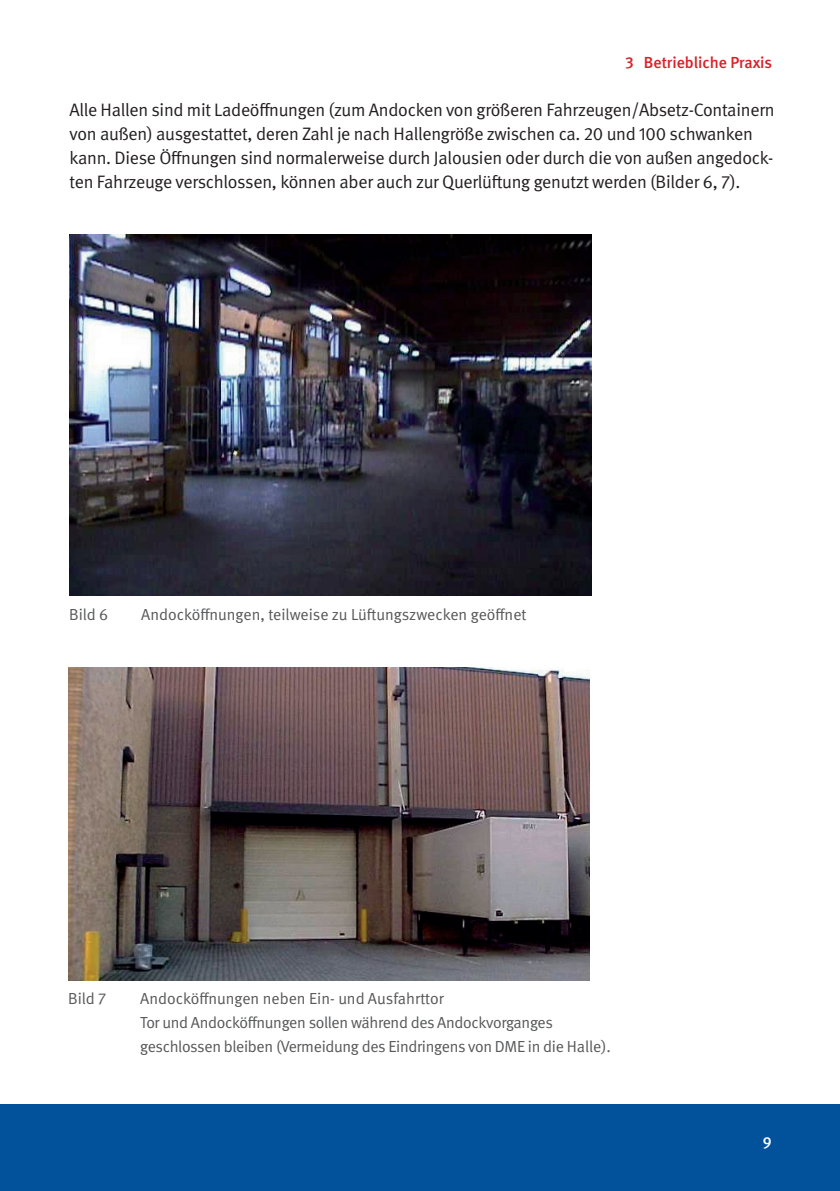
<style>
.page{position:relative;width:840px;height:1191px;background:#fff}
.page>*{position:absolute;margin:0;border:0;box-sizing:border-box;transform-origin:0 0}
.t1{font:18px/24px "DGUV Meta";letter-spacing:-.015em;color:#231f20}
.t2{font:16px/24px "DGUV Meta";letter-spacing:-.02em;color:#57585a}
.t3{font:16px "DGUV Meta";color:#57585a}
.t4{font:500 16px "DGUV Meta";color:#da2128}
.t5{font:500 16px "DGUV Meta";color:#fff}
</style>
<div class="page">
<div style="left:0;top:1104px;width:839px;height:87px;background:#01519b"></div>
<img style="left:69px;top:235px;width:522px;height:360px">
<img style="left:68px;top:668px;width:521px;height:312px">
<p class="t4" style="left:624px;top:53px;width:148px">3 Betriebliche Praxis</p>
<p class="t1" style="left:69px;top:98px;width:706px">Alle Hallen sind mit Ladeöffnungen (zum Andocken von größeren Fahrzeugen/Absetz-Containern von außen) ausgestattet, deren Zahl je nach Hallengröße zwischen ca. 20 und 100 schwanken kann. Diese Öffnungen sind normalerweise durch Jalousien oder durch die von außen angedock&shy;ten Fahrzeuge verschlossen, können aber auch zur Querlüftung genutzt werden (Bilder 6, 7).</p>
<p class="t2" style="left:69px;top:603px;width:41px">Bild 6</p>
<p class="t3" style="left:141px;top:605px;width:386px">Andocköffnungen, teilweise zu Lüftungszwecken geöffnet</p>
<p class="t2" style="left:68px;top:987px;width:40px">Bild 7</p>
<p class="t2" style="left:140px;top:987px;width:472px">Andocköffnungen neben Ein- und Ausfahrttor<br>Tor und Andocköffnungen sollen während des Andockvorganges geschlossen bleiben (Vermeidung des Eindringens von DME in die Halle).</p>
<p class="t5" style="left:762px;top:1133px;width:10px">9</p>
</div>
